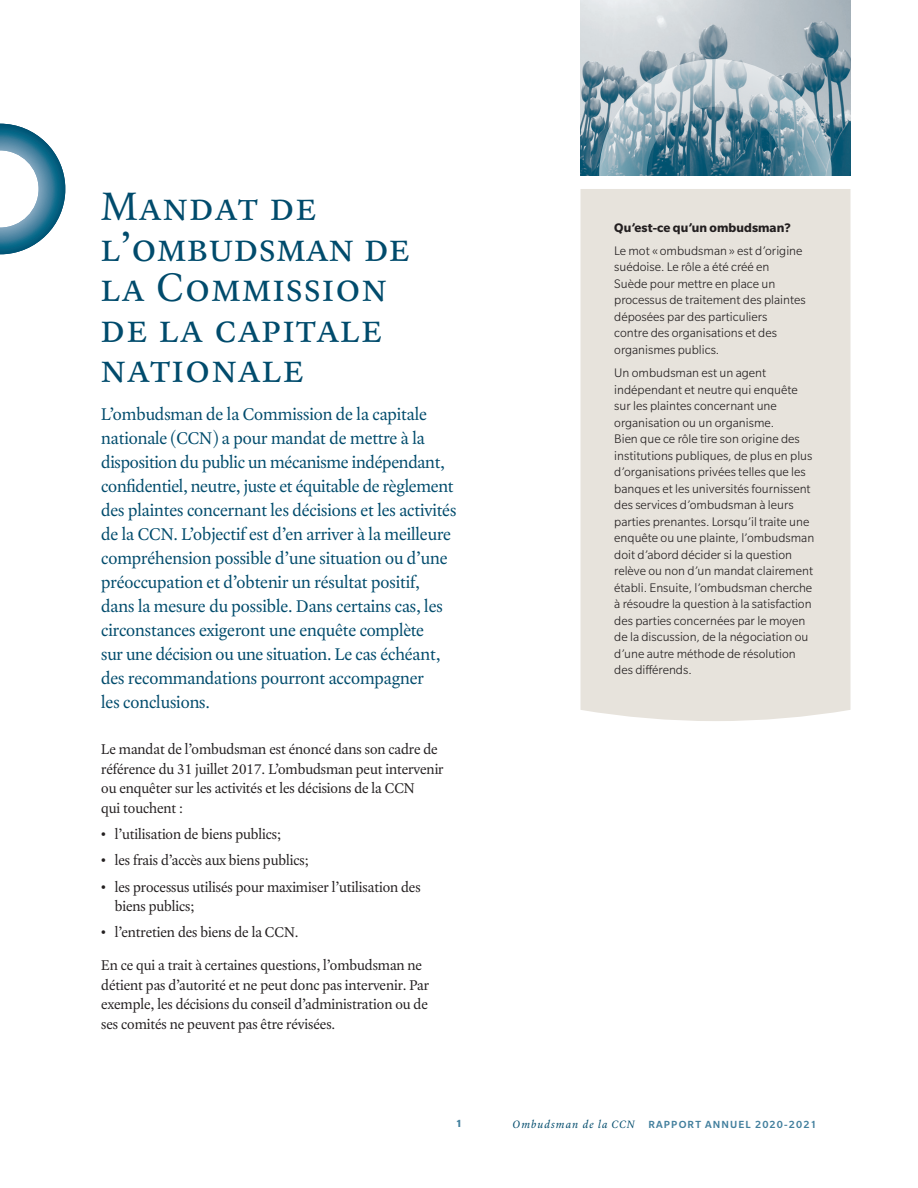
<style>
.page{position:relative;width:918px;height:1188px;background:#fff}
.page>*{position:absolute;margin:0;border:0;box-sizing:border-box;transform-origin:0 0}
.SUB_1_FR{font:42px/40.5px "Laurentian Std";letter-spacing:.05em;color:#004b6c}
.DECK_FR{font:18px/24px "Laurentian Std";color:#004b6c}
.BODY_FR{font:15px/19.5px "Laurentian Std";color:#231f20}
.BODY_FR-2{font:15px/19.5px "Laurentian Std";letter-spacing:.02em;color:#231f20}
.SIDEBAR_body_FR{font:300 13.5px/16.5px "Slate Std";color:#231f20}
.SIDEBAR_heading_FR{font:700 13.5px "Slate Std";letter-spacing:.005em;color:#231f20}
.t1{font:500 11.25px "Slate Std";letter-spacing:.1em;color:#427f9d}
.t2{font:700 11.25px "Slate Std";color:#427f9d}
.s1{font-family:"Laurentian Std";font-weight:400;font-style:italic;color:#004b6c}
</style>
<div class="page">
<img style="left:580px;top:0;width:270px;height:176px">
<svg style="left:0;top:124px;width:65px;height:130px"></svg>
<img style="left:599px;top:59px;width:233px;height:117px">
<div style="left:581px;top:189px;width:270px;height:532px;background:#e7e3dc"></div>
<p class="SUB_1_FR" style="left:101px;top:187px;width:310px">Mandat de l’ombudsman de la Commission de la capitale nationale</p>
<p class="DECK_FR" style="left:101px;top:402px;width:357px">L’ombudsman de la Commission de la capitale nationale (CCN) a pour mandat de mettre à la disposition du public un mécanisme indépendant, confidentiel, neutre, juste et équitable de règlement des plaintes concernant les décisions et les activités de la CCN. L’objectif est d’en arriver à la meilleure compréhension possible d’une situation ou d’une préoccupation et d’obtenir un résultat positif, dans la mesure du possible. Dans certains cas, les circonstances exigeront une enquête complète<br>sur une décision ou une situation. Le cas échéant, des recommandations pourront accompagner<br>les conclusions.</p>
<p class="BODY_FR" style="left:101px;top:740px;width:344px">Le mandat de l’ombudsman est énoncé dans son cadre de référence du 31 juillet 2017. L’ombudsman peut intervenir ou enquêter sur les activités et les décisions de la CCN<br>qui touchent :</p>
<p class="BODY_FR" style="left:101px;top:825px;width:181px">• l’utilisation de biens publics;</p>
<p class="BODY_FR" style="left:101px;top:851px;width:209px">• les frais d’accès aux biens publics;</p>
<p class="BODY_FR-2" style="left:115px;top:877px;width:307px;text-indent:-14px">• les processus utilisés pour maximiser l’utilisation des biens publics;</p>
<p class="BODY_FR" style="left:101px;top:923px;width:199px">• l’entretien des biens de la CCN.</p>
<p class="BODY_FR" style="left:101px;top:956px;width:329px">En ce qui a trait à certaines questions, l’ombudsman ne détient pas d’autorité et ne peut donc pas intervenir. Par exemple, les décisions du conseil d’administration ou de ses comités ne peuvent pas être révisées.</p>
<p class="SIDEBAR_heading_FR" style="left:614px;top:220px;width:178px">Qu’est-ce qu’un ombudsman?</p>
<p class="SIDEBAR_body_FR" style="left:614px;top:242px;width:193px">Le mot « ombudsman» est d’origine suédoise. Le rôle a été créé en<br>Suède pour mettre en place un processus de traitement des plaintes déposées par des particuliers<br>contre des organisations et des organismes publics.</p>
<p class="SIDEBAR_body_FR" style="left:614px;top:365px;width:202px">Un ombudsman est un agent indépendant et neutre qui enquête sur les plaintes concernant une organisation ou un organisme.<br>Bien que ce rôle tire son origine des institutions publiques, de plus en plus d’organisations privées telles que les banques et les universités fournissent des services d’ombudsman à leurs parties prenantes. Lorsqu’il traite une enquête ou une plainte, l’ombudsman doit d’abord décider si la question relève ou non d’un mandat clairement établi. Ensuite, l’ombudsman cherche à résoudre la question à la satisfaction des parties concernées par le moyen de la discussion, de la négociation ou d’une autre méthode de résolution des différends.</p>
<p class="t2" style="left:456px;top:1118px;width:8px">1</p>
<p class="t1" style="left:513px;top:1118px;width:305px"><span class="s1">Ombudsman de la CCN</span> RAPPORT ANNUEL 2020-2021</p>
</div>
